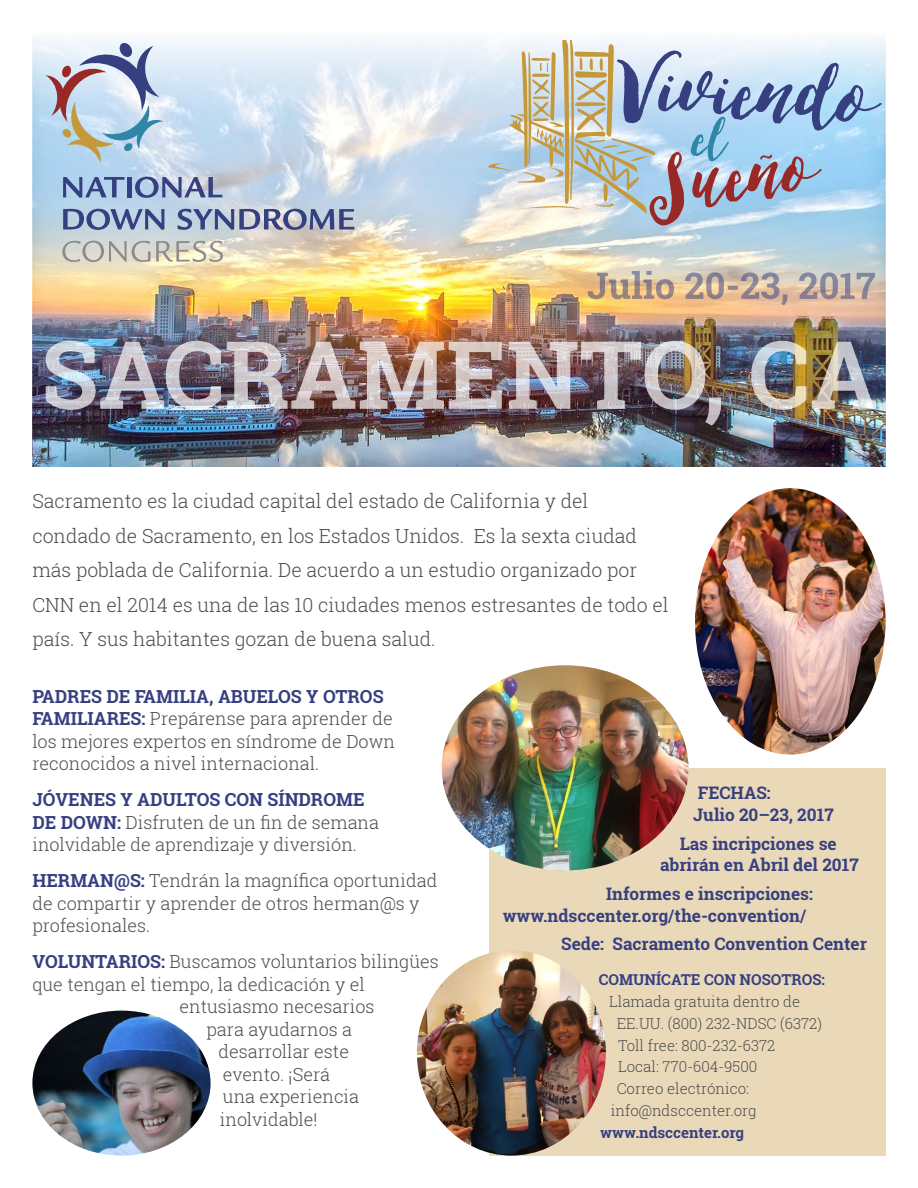
<style>
.page{position:relative;width:918px;height:1188px;background:#fff}
.page>*{position:absolute;margin:0;border:0;box-sizing:border-box;transform-origin:0 0}
.t1{font:110.4px "Loveletter Script";color:#364081}
.t2{font:101.25px "Loveletter Script";color:#992926}
.t3{font:300 19.35px/34.5px "Roboto Slab";color:#4d4d4d}
.t4{font:300 18px/22.5px "Roboto Slab";color:#4d4d4d}
.t5{font:700 17.25px/21.8px "Roboto Slab";color:#364081}
.t6{font:300 15px/21.8px "Roboto Slab";color:#4d4d4d}
.t7{font:700 15px "Roboto Slab";color:#364081}
.s1{font-weight:700;color:#364081}
</style>
<div class="page">
<img style="left:32px;top:38px;width:854px;height:429px">
<img style="left:46px;top:341px;width:830px;height:85px">
<div style="left:489px;top:768px;width:397px;height:388px;background:#ead9b9"></div>
<svg style="left:588px;top:271px;width:287px;height:34px;background:#cab29b"></svg>
<svg style="left:63px;top:177px;width:62px;height:21px"></svg>
<hr style="left:127px;top:177px;width:4px;height:20px;background:#364081">
<svg style="left:135px;top:177px;width:87px;height:21px;background:#8e9abc"></svg>
<svg style="left:63px;top:209px;width:101px;height:21px;background:#8495b9"></svg>
<svg style="left:177px;top:209px;width:177px;height:21px;background:#8c95b4"></svg>
<svg style="left:62px;top:241px;width:88px;height:21px;background:#c6c5be"></svg>
<svg style="left:156px;top:241px;width:67px;height:21px"></svg>
<svg style="left:46px;top:42px;width:117px;height:121px;background:#b9c5d4"></svg>
<img style="left:695px;top:488px;width:191px;height:267px">
<img style="left:442px;top:665px;width:246px;height:205px">
<img style="left:32px;top:1011px;width:179px;height:145px">
<img style="left:417px;top:950px;width:189px;height:206px">
<svg style="left:489px;top:40px;width:166px;height:173px;background:#cdd2ca"></svg>
<svg style="left:691px;top:116px;width:39px;height:46px;background:#abd5f3"></svg>
<p class="t1" style="left:617px;top:54px;width:256px;rotate:3deg">Viviendo</p>
<p class="t2" style="left:643px;top:158px;width:166px;rotate:-7deg">Sueño</p>
<p class="t3" style="left:32px;top:484px;width:638px">Sacramento es la ciudad capital del estado de California y del condado de Sacramento, en los Estados Unidos. Es la sexta ciudad más poblada de California. De acuerdo a un estudio organizado por CNN en el 2014 es una de las 10 ciudades menos estresantes de todo el país. Y sus habitantes gozan de buena salud.</p>
<p class="t4" style="left:32px;top:684px;width:364px"><span class="s1">PADRES DE FAMILIA, ABUELOS Y OTROS FAMILIARES:</span> Prepárense para aprender de los mejores expertos en síndrome de Down reconocidos a nivel internacional.</p>
<p class="t4" style="left:32px;top:788px;width:348px"><span class="s1">JÓVENES Y ADULTOS CON SÍNDROME<br>DE DOWN:</span> Disfruten de un fin de semana inolvidable de aprendizaje y diversión.</p>
<p class="t4" style="left:32px;top:869px;width:407px"><span class="s1">HERMAN@S:</span> Tendrán la magnífica oportunidad de compartir y aprender de otros herman@s y profesionales.</p>
<p class="t4" style="left:32px;top:950px;width:408px"><span class="s1">VOLUNTARIOS:</span> Buscamos voluntarios bilingües</p>
<p class="t4" style="left:32px;top:972px;width:334px">que tengan el tiempo, la dedicación y el</p>
<p class="t4" style="left:179px;top:995px;width:197px">entusiasmo necesarios</p>
<p class="t4" style="left:206px;top:1017px;width:147px">para ayudarnos a</p>
<p class="t4" style="left:218px;top:1040px;width:132px">desarrollar este</p>
<p class="t4" style="left:223px;top:1062px;width:109px">evento. ¡Será</p>
<p class="t4" style="left:223px;top:1085px;width:138px">una experiencia</p>
<p class="t4" style="left:220px;top:1107px;width:99px">inolvidable!</p>
<p class="t5" style="left:693px;top:782px;width:142px">FECHAS:<br>Julio 20–23, 2017</p>
<p class="t5" style="left:660px;top:832px;width:200px;text-align:center">Las incripciones se abrirán en Abril del 2017</p>
<p class="t5" style="left:503px;top:883px;width:312px;text-indent:104px">Informes e inscripciones: www.ndsccenter.org/the-convention/</p>
<p class="t5" style="left:561px;top:933px;width:307px">Sede: Sacramento Convention Center</p>
<p class="t7" style="left:599px;top:970px;width:228px">COMUNÍCATE CON NOSOTROS:</p>
<p class="t6" style="left:609px;top:991px;width:192px">Llamada gratuita dentro de</p>
<p class="t6" style="left:617px;top:1012px;width:207px">EE.UU. (800) 232-NDSC (6372)<br>Toll free: 800-232-6372</p>
<p class="t6" style="left:618px;top:1056px;width:141px">Local: 770-604-9500</p>
<p class="t6" style="left:611px;top:1078px;width:147px;text-align:center">Correo electrónico: info@ndsccenter.org</p>
<p class="t7" style="left:600px;top:1122px;width:145px">www.ndsccenter.org</p>
</div>
